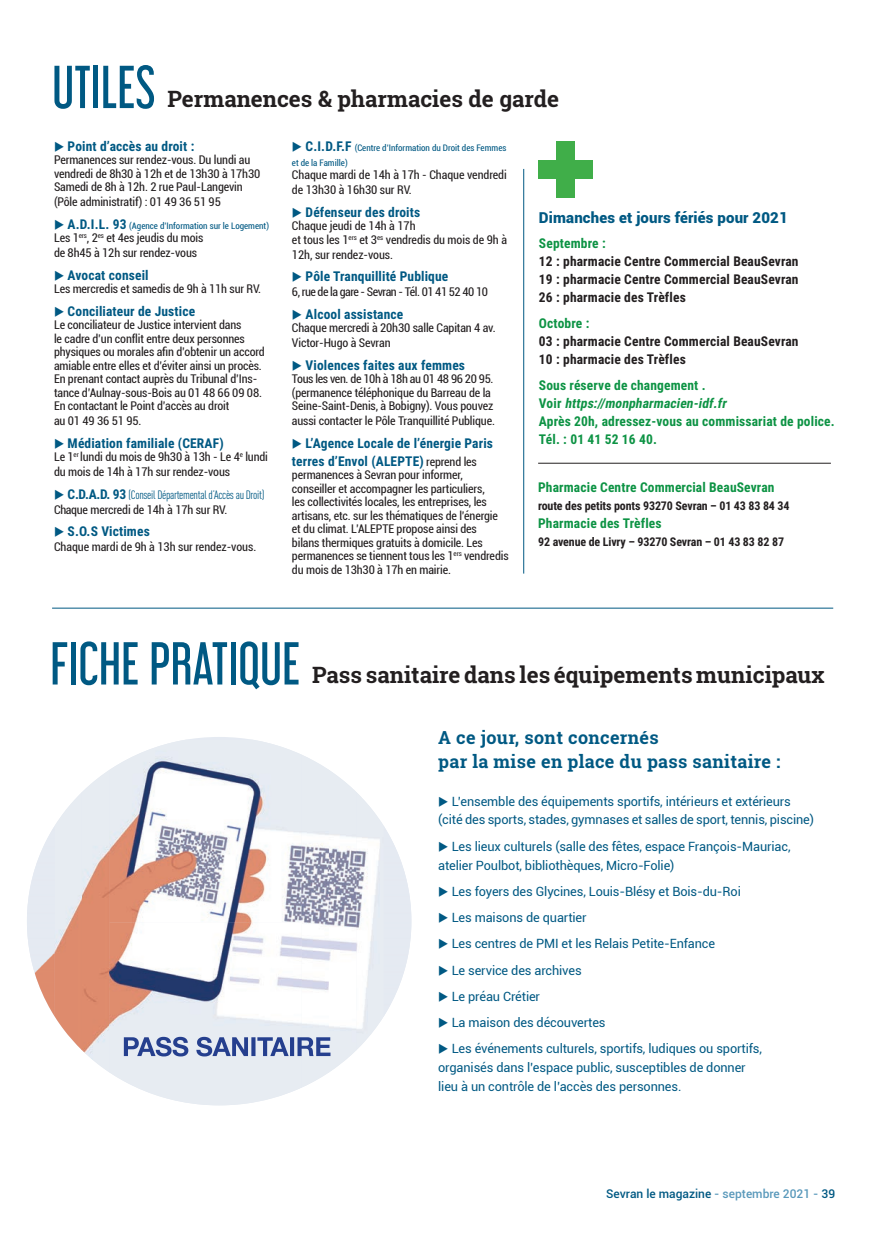
<style>
.page{position:relative;width:893px;height:1234px;background:#fff}
.page>*{position:absolute;margin:0;border:0;box-sizing:border-box;transform-origin:0 0}
.Heading_Master{font:54px "Libel Suit Rg";color:#005983}
.t1{font:700 22.5px "Roboto Slab";color:#231f20}
.t2{font:700 18px "Roboto Slab";letter-spacing:.02em;color:#005983}
.t3{font:900 15px "Roboto";letter-spacing:.01em;color:#005983}
.t4{font:700 13.5px/18px "Roboto Condensed";letter-spacing:.01em;color:#005983}
.t5{font:700 13.5px "Roboto Condensed";letter-spacing:.01em;color:#231f20}
.t6{font:700 13.5px/18px "Roboto Condensed";letter-spacing:.01em;color:#0d9344}
.t7{font:italic 700 13.5px "Roboto Condensed";color:#0d9344}
.t8{font:12.75px "Roboto";letter-spacing:-.01em;color:#005983}
.t9{font:condensed 12px/13.5px "Roboto";letter-spacing:-.01em;color:#231f20}
.t10{font:700 12px "Roboto Condensed";letter-spacing:-.01em;color:#231f20}
.t11{font:condensed 12px "DINOT";letter-spacing:-.025em;color:#005983}
.t12{font:condensed 12px "Roboto";letter-spacing:-.04em;color:#231f20}
.t13{font:condensed 12px "Roboto";letter-spacing:-.03em;color:#231f20}
.t14{font:500 12px "Roboto";color:#005983}
.t15{font:condensed 9px/15px "Roboto";color:#005983}
.s1{font-family:"Roboto Condensed";font-weight:700;font-stretch:normal;font-size:13.5px}
.s2{font-family:"Roboto";font-weight:400;font-stretch:condensed;font-size:12px;color:#231f20}
.s3{font-style:normal}
.s4{color:#5a99bb}
</style>
<div class="page">
<svg style="left:39px;top:737px;width:372px;height:368px"></svg>
<img style="left:109px;top:739px;width:193px;height:183px">
<img style="left:301px;top:754px;width:28px;height:333px">
<img style="left:82px;top:769px;width:27px;height:303px">
<img style="left:329px;top:769px;width:28px;height:303px">
<img style="left:54px;top:792px;width:28px;height:257px">
<img style="left:356px;top:792px;width:28px;height:257px">
<img style="left:27px;top:825px;width:27px;height:162px">
<img style="left:384px;top:912px;width:27px;height:103px">
<img style="left:109px;top:922px;width:113px;height:183px">
<svg style="left:124px;top:1036px;width:206px;height:20px;background:#8998c1"></svg>
<hr style="left:523px;top:169px;width:1px;height:404px;background:#005983">
<hr style="left:52px;top:607px;width:781px;height:1px;background:#005983">
<div style="left:556px;top:141px;width:18px;height:56px;background:#40ae49"></div>
<div style="left:538px;top:160px;width:54px;height:19px;background:#40ae49"></div>
<hr style="left:538px;top:463px;width:293px;height:1px;background:#231f20">
<p class="Heading_Master" style="left:52px;top:43px;width:105px">UTILES</p>
<p class="t1" style="left:168px;top:84px;width:393px">Permanences &amp; pharmacies de garde</p>
<p class="t4" style="left:54px;top:136px;width:142px">◆ Point d’accès au droit :</p>
<p class="t9" style="left:54px;top:153px;width:208px">Permanences sur rendez-vous. Du lundi au vendredi de 8h30 à 12h et de 13h30 à 17h30<br>Samedi de 8h à 12h. 2 rue Paul-Langevin</p>
<p class="t9" style="left:54px;top:195px;width:168px">(Pôle administratif) : 01 49 36 51 95</p>
<p class="t15" style="left:54px;top:217px;width:217px">◆ <span class="s1">A.D.I.L. 93</span> (Agence d’Information sur le Logement)</p>
<p class="t9" style="left:54px;top:230px;width:151px;line-height:15px">Les 1<sup>ers</sup>, 2<sup>es</sup> et 4es jeudis du mois de 8h45 à 12h sur rendez-vous</p>
<p class="t4" style="left:54px;top:265px;width:96px">◆ Avocat conseil</p>
<p class="t9" style="left:54px;top:282px;width:209px">Les mercredis et samedis de 9h à 11h sur RV.</p>
<p class="t4" style="left:54px;top:301px;width:143px">◆ Conciliateur de Justice</p>
<p class="t9" style="left:54px;top:318px;width:212px">Le conciliateur de Justice intervient dans<br>le cadre d’un conflit entre deux personnes physiques ou morales afin d’obtenir un accord amiable entre elles et d’éviter ainsi un procès.<br>En prenant contact auprès du Tribunal d’Ins&shy;tance d’Aulnay-sous-Bois au 01 48 66 09 08.<br>En contactant le Point d’accès au droit</p>
<p class="t9" style="left:54px;top:414px;width:89px">au 01 49 36 51 95.</p>
<p class="t4" style="left:54px;top:433px;width:171px">◆ Médiation familiale (CERAF)</p>
<p class="t9" style="left:54px;top:449px;width:216px;line-height:15px">Le 1<sup>er</sup> lundi du mois de 9h30 à 13h - Le 4<sup>e</sup> lundi du mois de 14h à 17h sur rendez-vous</p>
<p class="t11" style="left:54px;top:486px;width:212px">◆ <span class="s1">C.D.A.D. 93</span> (Conseil Départemental d’Accès au Droit)</p>
<p class="t9" style="left:54px;top:502px;width:175px">Chaque mercredi de 14h à 17h sur RV.</p>
<p class="t4" style="left:54px;top:522px;width:97px">◆ S.O.S Victimes</p>
<p class="t9" style="left:54px;top:540px;width:204px">Chaque mardi de 9h à 13h sur rendez-vous.</p>
<p class="t15" style="left:292px;top:139px;width:216px">◆ <span class="s1">C.I.D.F.F</span> (Centre d’Information du Droit des Femmes et de la Famille)</p>
<p class="t9" style="left:292px;top:167px;width:216px;line-height:15px">Chaque mardi de 14h à 17h - Chaque vendredi de 13h30 à 16h30 sur RV.</p>
<p class="t4" style="left:292px;top:202px;width:130px">◆ Défenseur des droits</p>
<p class="t9" style="left:292px;top:219px;width:125px">Chaque jeudi de 14h à 17h</p>
<p class="t9" style="left:292px;top:231px;width:217px;line-height:15px">et tous les 1<sup>ers</sup> et 3<sup>es</sup> vendredis du mois de 9h à<br>12h, sur rendez-vous.</p>
<p class="t4" style="left:292px;top:267px;width:158px">◆ Pôle Tranquillité Publique</p>
<p class="t12" style="left:292px;top:283px;width:197px">6, rue de la gare - Sevran - Tél. 01 41 52 40 10</p>
<p class="t4" style="left:292px;top:304px;width:113px">◆ Alcool assistance</p>
<p class="t9" style="left:292px;top:320px;width:205px;line-height:15px">Chaque mercredi à 20h30 salle Capitan 4 av.<br>Victor-Hugo à Sevran</p>
<p class="t4" style="left:292px;top:355px;width:175px">◆ Violences faites aux femmes</p>
<p class="t13" style="left:292px;top:370px;width:203px">Tous les ven. de 10h à 18h au 01 48 96 20 95.</p>
<p class="t9" style="left:292px;top:385px;width:203px">(permanence téléphonique du Barreau de la<br>Seine-Saint-Denis, à Bobigny). Vous pouvez</p>
<p class="t9" style="left:292px;top:414px;width:205px">aussi contacter le Pôle Tranquillité Publique.</p>
<p class="t4" style="left:292px;top:433px;width:203px">◆ L’Agence Locale de l’énergie Paris terres d’Envol (ALEPTE) <span class="s2">reprend les</span></p>
<p class="t9" style="left:292px;top:468px;width:218px">permanences à Sevran pour informer, conseiller et accompagner les particuliers,<br>les collectivités locales, les entreprises, les artisans, etc. sur les thématiques de l’énergie et du climat. L’ALEPTE propose ainsi des<br>bilans thermiques gratuits à domicile. Les permanences se tiennent tous les 1<sup>ers</sup> vendredis du mois de 13h30 à 17h en mairie.</p>
<p class="t3" style="left:539px;top:207px;width:250px">Dimanches et jours fériés pour 2021</p>
<p class="t6" style="left:539px;top:234px;width:68px">Septembre :</p>
<p class="t5" style="left:539px;top:252px;width:261px">12 : pharmacie Centre Commercial BeauSevran</p>
<p class="t5" style="left:539px;top:270px;width:261px">19 : pharmacie Centre Commercial BeauSevran</p>
<p class="t5" style="left:539px;top:288px;width:148px">26 : pharmacie des Trèfles</p>
<p class="t6" style="left:539px;top:313px;width:52px">Octobre :</p>
<p class="t5" style="left:539px;top:332px;width:261px">03 : pharmacie Centre Commercial BeauSevran</p>
<p class="t5" style="left:539px;top:350px;width:148px">10 : pharmacie des Trèfles</p>
<p class="t6" style="left:539px;top:375px;width:168px">Sous réserve de changement .</p>
<p class="t7" style="left:539px;top:393px;width:192px"><span class="s3">V o i r</span> https://monpharmacien-idf.fr</p>
<p class="t6" style="left:539px;top:411px;width:297px">Après 20h, adressez-vous au commissariat de police.<br>Tél. : 01 41 52 16 40.</p>
<p class="t6" style="left:538px;top:477px;width:238px">Pharmacie Centre Commercial BeauSevran</p>
<p class="t10" style="left:538px;top:497px;width:253px">route des petits ponts 93270 Sevran – 01 43 83 84 34</p>
<p class="t6" style="left:538px;top:513px;width:125px">Pharmacie des Trèfles</p>
<p class="t10" style="left:538px;top:533px;width:247px">92 avenue de Livry – 93270 Sevran – 01 43 83 82 87</p>
<p class="Heading_Master" style="left:50px;top:619px;width:251px">FICHE PRATIQUE</p>
<p class="t1" style="left:312px;top:659px;width:514px">Pass sanitaire dans les équipements municipaux</p>
<p class="t2" style="left:438px;top:725px;width:222px">A ce jour, sont concernés</p>
<p class="t2" style="left:438px;top:749px;width:344px">par la mise en place du pass sanitaire :</p>
<p class="t8" style="left:438px;top:792px;width:354px">◆ L’ensemble des équipements sportifs, intérieurs et extérieurs</p>
<p class="t8" style="left:438px;top:810px;width:377px">(cité des sports, stades, gymnases et salles de sport, tennis, piscine)</p>
<p class="t8" style="left:438px;top:837px;width:354px">◆ Les lieux culturels (salle des fêtes, espace François-Mauriac,</p>
<p class="t8" style="left:438px;top:855px;width:238px">atelier Poulbot, bibliothèques, Micro-Folie)</p>
<p class="t8" style="left:438px;top:882px;width:304px">◆ Les foyers des Glycines, Louis-Blésy et Bois-du-Roi</p>
<p class="t8" style="left:438px;top:908px;width:150px">◆ Les maisons de quartier</p>
<p class="t8" style="left:438px;top:934px;width:278px">◆ Les centres de PMI et les Relais Petite-Enfance</p>
<p class="t8" style="left:438px;top:960px;width:145px">◆ Le service des archives</p>
<p class="t8" style="left:438px;top:987px;width:103px">◆ Le préau Crétier</p>
<p class="t8" style="left:438px;top:1013px;width:169px">◆ La maison des découvertes</p>
<p class="t8" style="left:438px;top:1039px;width:325px">◆ Les événements culturels, sportifs, ludiques ou sportifs,</p>
<p class="t8" style="left:438px;top:1058px;width:309px">organisés dans l’espace public, susceptibles de donner</p>
<p class="t8" style="left:438px;top:1077px;width:245px">lieu à un contrôle de l’accès des personnes.</p>
<p class="t14" style="left:606px;top:1184px;width:230px">Sevran le magazine <span class="s4">- septembre 2021 -</span> 39</p>
</div>
